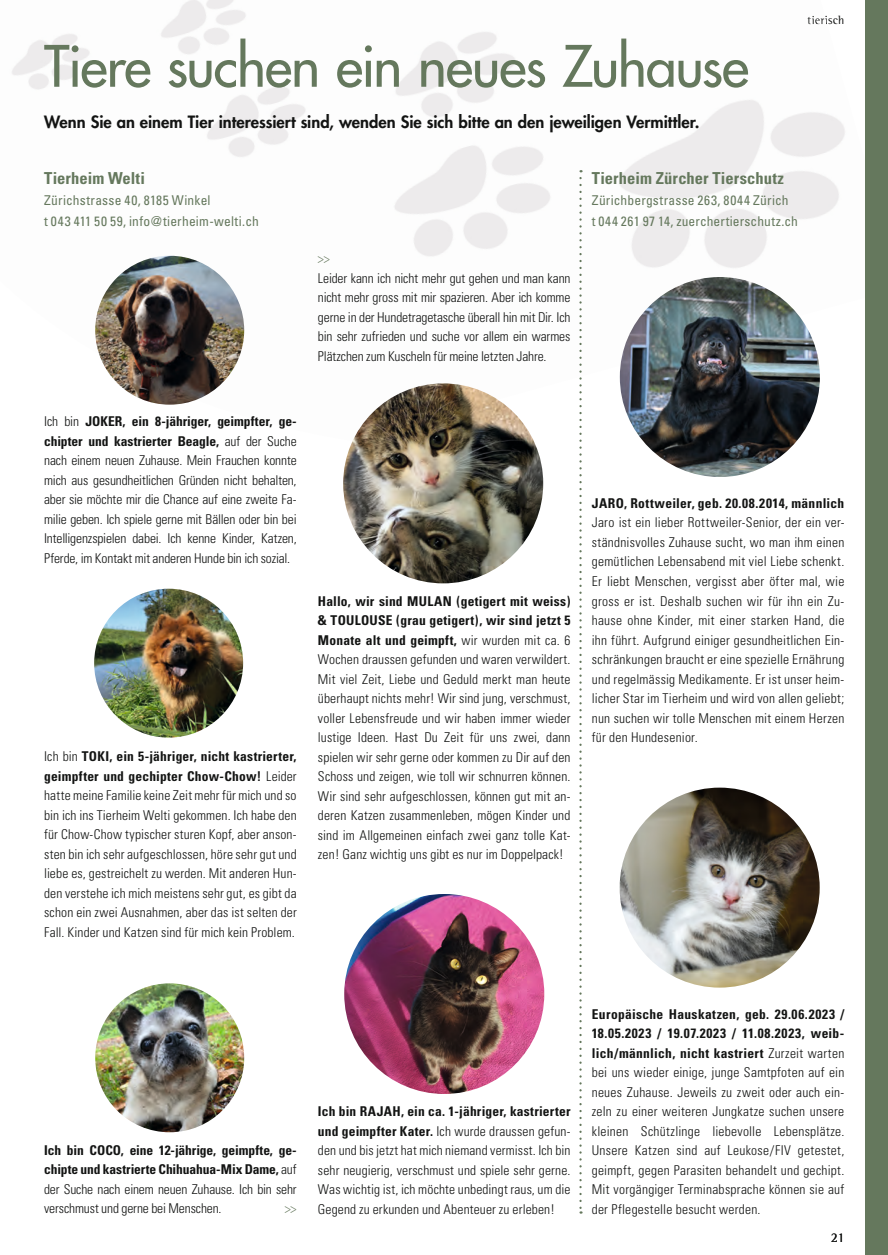
<style>
.page{position:relative;width:888px;height:1255px;background:#fff}
.page>*{position:absolute;margin:0;border:0;box-sizing:border-box;transform-origin:0 0}
.t1{font:55.5px "Futura";letter-spacing:-.025em;color:#65785d}
.t2{font:800 16.5px "Futura";color:#131413}
.t3{font:700 condensed 16.5px "Univers";letter-spacing:.005em;color:#65785d}
.t4{font:300 condensed 13.5px/19.5px "Univers";letter-spacing:.01em;color:#131413;text-align:justify}
.t5{font:700 condensed 13.5px/19.5px "Univers";color:#131413;text-align:justify}
.t6{font:condensed 13.5px/21.1px "Univers";letter-spacing:.015em;color:#65785d}
.t7{font:700 condensed 13.5px "Univers";letter-spacing:.025em;color:#131413}
.t8{font:300 condensed 13.5px "Univers";color:#65785d}
.t9{font:13.5px "Rotis Semi Serif";color:#131413}
.t10{font:12px "Rotis Semi Serif";letter-spacing:.025em;color:#131413}
.s1{font-weight:700}
.s2{font-weight:300}
</style>
<div class="page">
<img style="left:12px;top:0;width:833px;height:440px">
<img style="left:807px;top:16px;width:19px;height:8px">
<div style="left:865px;top:0;width:22px;height:1254px;background:#65785d"></div>
<img style="left:95px;top:256px;width:149px;height:148px;border-radius:74px">
<img style="left:94px;top:588px;width:149px;height:149px;border-radius:74px">
<img style="left:619px;top:277px;width:200px;height:200px;border-radius:100px">
<svg style="left:579px;top:178px;width:2px;height:1035px"></svg>
<img style="left:95px;top:983px;width:149px;height:148px;border-radius:74px">
<img style="left:343px;top:383px;width:200px;height:200px;border-radius:100px">
<img style="left:344px;top:893px;width:200px;height:200px;border-radius:100px">
<img style="left:619px;top:787px;width:200px;height:200px;border-radius:100px">
<h1 class="t1" style="left:44px;top:31px;width:706px">Tiere suchen ein neues Zuhause</h1>
<p class="t2" style="left:44px;top:111px;width:656px">Wenn Sie an einem Tier interessiert sind, wenden Sie sich bitte an den jeweiligen Vermittler.</p>
<p class="t10" style="left:806px;top:13px;width:39px">tierisch</p>
<p class="t3" style="left:44px;top:168px;width:102px">Tierheim Welti</p>
<p class="t6" style="left:44px;top:189px;width:216px">Zürichstrasse 40, 8185 Winkel<br>t 043 411 50 59, info@tierheim-welti.ch</p>
<p class="t8" style="left:318px;top:250px;width:13px">&gt;&gt;</p>
<p class="t4" style="left:318px;top:268px;width:254px">Leider kann ich nicht mehr gut gehen und man kann nicht mehr gross mit mir spazieren. Aber ich komme gerne in der Hundetragetasche überall hin mit Dir. Ich bin sehr zufrieden und suche vor allem ein warmes Plätzchen zum Kuscheln für meine letzten Jahre.</p>
<p class="t3" style="left:591px;top:168px;width:193px">Tierheim Zürcher Tierschutz</p>
<p class="t6" style="left:591px;top:189px;width:207px">Zürichbergstrasse 263, 8044 Zürich<br>t 044 261 97 14, zuerchertierschutz.ch</p>
<p class="t4" style="left:44px;top:411px;width:254px">Ich bin <span class="s1">JOKER, ein 8-jähriger, geimpfter, ge&shy;chipter und kastrierter Beagle,</span> auf der Suche nach einem neuen Zuhause. Mein Frauchen konnte mich aus gesundheitlichen Gründen nicht behalten, aber sie möchte mir die Chance auf eine zweite Fa&shy;milie geben. Ich spiele gerne mit Bällen oder bin bei Intelligenzspielen dabei. Ich kenne Kinder, Katzen, Pferde, im Kontakt mit anderen Hunde bin ich sozial.</p>
<p class="t4" style="left:44px;top:746px;width:254px">Ich bin <span class="s1">TOKI, ein 5-jähriger, nicht kastrierter, geimpfter und gechipter Chow-Chow!</span> Leider hatte meine Familie keine Zeit mehr für mich und so bin ich ins Tierheim Welti gekommen. Ich habe den für Chow-Chow typischer sturen Kopf, aber anson&shy;sten bin ich sehr aufgeschlossen, höre sehr gut und liebe es, gestreichelt zu werden. Mit anderen Hun&shy;den verstehe ich mich meistens sehr gut, es gibt da schon ein zwei Ausnahmen, aber das ist selten der Fall. Kinder und Katzen sind für mich kein Problem.</p>
<p class="t4" style="left:318px;top:591px;width:254px"><span class="s1">Hallo, wir sind MULAN (getigert mit weiss) &amp; TOULOUSE (grau getigert), wir sind jetzt 5<br>Monate alt und geimpft,</span> wir wurden mit ca. 6<br>Wochen draussen gefunden und waren verwildert.<br>Mit viel Zeit, Liebe und Geduld merkt man heute überhaupt nichts mehr! Wir sind jung, verschmust, voller Lebensfreude und wir haben immer wieder lustige Ideen. Hast Du Zeit für uns zwei, dann spielen wir sehr gerne oder kommen zu Dir auf den Schoss und zeigen, wie toll wir schnurren können.<br>Wir sind sehr aufgeschlossen, können gut mit an&shy;deren Katzen zusammenleben, mögen Kinder und sind im Allgemeinen einfach zwei ganz tolle Kat&shy;zen! Ganz wichtig uns gibt es nur im Doppelpack!</p>
<p class="t7" style="left:591px;top:495px;width:254px">JARO, Rottweiler, geb. 20.08.2014, männlich</p>
<p class="t4" style="left:591px;top:513px;width:254px">Jaro ist ein lieber Rottweiler-Senior, der ein ver&shy;ständnisvolles Zuhause sucht, wo man ihm einen gemütlichen Lebensabend mit viel Liebe schenkt.<br>Er liebt Menschen, vergisst aber öfter mal, wie gross er ist. Deshalb suchen wir für ihn ein Zu&shy;hause ohne Kinder, mit einer starken Hand, die ihn führt. Aufgrund einiger gesundheitlichen Ein&shy;schränkungen braucht er eine spezielle Ernährung und regelmässig Medikamente. Er ist unser heim&shy;licher Star im Tierheim und wird von allen geliebt; nun suchen wir tolle Menschen mit einem Herzen für den Hundesenior.</p>
<p class="t5" style="left:44px;top:1139px;width:254px">Ich bin COCO, eine 12-jährige, geimpfte, ge&shy;chipte und kastrierte Chihuahua-Mix Dame, <span class="s2">auf der Suche nach einem neuen Zuhause. Ich bin sehr verschmust und gerne bei Menschen.</span></p>
<p class="t8" style="left:284px;top:1200px;width:13px">&gt;&gt;</p>
<p class="t4" style="left:318px;top:1101px;width:254px"><span class="s1">Ich bin RAJAH, ein ca. 1-jähriger, kastrierter und geimpfter Kater.</span> Ich wurde draussen gefun&shy;den und bis jetzt hat mich niemand vermisst. Ich bin sehr neugierig, verschmust und spiele sehr gerne.<br>Was wichtig ist, ich möchte unbedingt raus, um die Gegend zu erkunden und Abenteuer zu erleben!</p>
<p class="t4" style="left:591px;top:1003px;width:254px"><span class="s1">Europäische Hauskatzen, geb. 29.06.2023 / 18.05.2023 / 19.07.2023 / 11.08.2023, weib&shy;lich/männlich, nicht kastriert</span> Zurzeit warten bei uns wieder einige, junge Samtpfoten auf ein neues Zuhause. Jeweils zu zweit oder auch ein&shy;zeln zu einer weiteren Jungkatze suchen unsere kleinen Schützlinge liebevolle Lebensplätze.<br>Unsere Katzen sind auf Leukose/FIV getestet, geimpft, gegen Parasiten behandelt und gechipt.<br>Mit vorgängiger Terminabsprache können sie auf der Pflegestelle besucht werden.</p>
<p class="t9" style="left:830px;top:1228px;width:15px">21</p>
</div>
